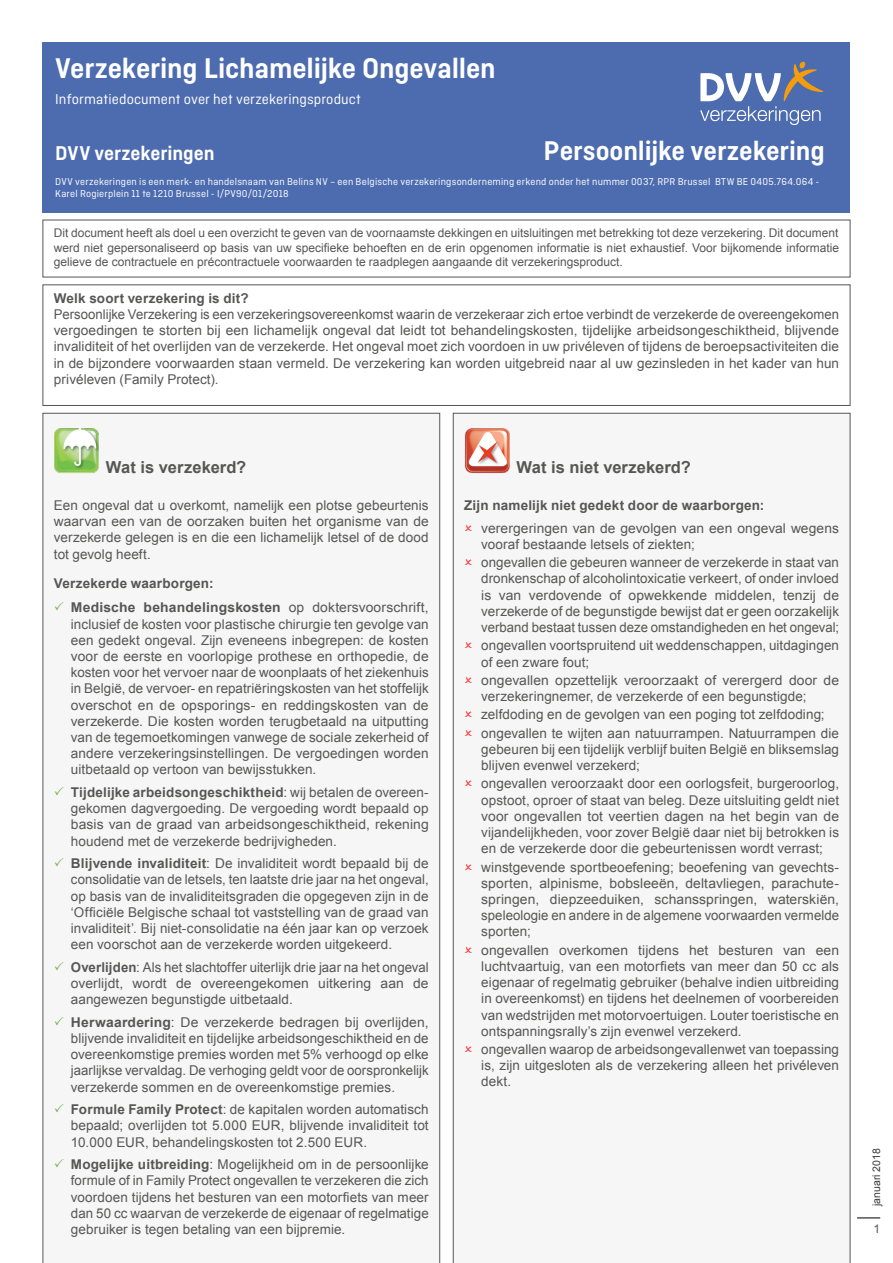
<style>
.page{position:relative;width:893px;height:1263px;background:#fff}
.page>*{position:absolute;margin:0;border:0;box-sizing:border-box;transform-origin:0 0}
.t1{font:600 30px "Ciutadella";letter-spacing:-.005em;color:#fff}
.t2{font:600 28.5px "Ciutadella";letter-spacing:-.005em;color:#fff}
.t3{font:600 21px "Ciutadella";letter-spacing:-.005em;color:#fff}
.subhead1{font:700 16.5px "Arial";letter-spacing:.005em;color:#565655}
.t4{font:15px "Ciutadella";letter-spacing:.01em;color:#fff}
.body{font:13.5px/16.2px "Arial";letter-spacing:.005em;color:#565655;text-align:justify}
.subhead2{font:700 13.5px "Arial";letter-spacing:.015em;color:#565655}
.body-2{font:700 13.5px "Arial";letter-spacing:.015em;color:#565655}
.info{font:12px/14.4px "Arial";color:#565655;text-align:justify}
.t5{font:10.5px/12px "Ciutadella";letter-spacing:.02em;color:#fff}
.t6{font:10.5px "Arial";color:#3a3a39}
.s1{font-weight:700}
</style>
<div class="page">
<svg style="left:857px;top:1217px;width:23px;height:1px"></svg>
<div style="left:43px;top:43px;width:807px;height:170px;background:#4d6caf"></div>
<div style="left:43px;top:284px;width:807px;height:122px;border:1px solid #565655"></div>
<div style="left:43px;top:413px;width:397px;height:850px;background:#f6f6f6"></div>
<img style="left:54px;top:428px;width:45px;height:45px">
<div style="left:453px;top:413px;width:397px;height:850px;background:#f6f6f6"></div>
<img style="left:465px;top:428px;width:44px;height:45px">
<svg style="left:700px;top:62px;width:123px;height:63px"></svg>
<svg style="left:55px;top:602px;width:9px;height:9px"></svg>
<svg style="left:55px;top:786px;width:9px;height:9px"></svg>
<svg style="left:55px;top:858px;width:9px;height:8px"></svg>
<svg style="left:55px;top:961px;width:9px;height:9px"></svg>
<svg style="left:55px;top:1016px;width:9px;height:9px"></svg>
<svg style="left:55px;top:1103px;width:9px;height:9px"></svg>
<svg style="left:55px;top:1158px;width:9px;height:9px"></svg>
<svg style="left:465px;top:524px;width:7px;height:6px"></svg>
<svg style="left:465px;top:559px;width:7px;height:6px"></svg>
<svg style="left:465px;top:642px;width:7px;height:6px"></svg>
<svg style="left:465px;top:676px;width:7px;height:7px"></svg>
<svg style="left:465px;top:711px;width:7px;height:6px"></svg>
<svg style="left:465px;top:729px;width:7px;height:6px"></svg>
<svg style="left:465px;top:780px;width:7px;height:6px"></svg>
<svg style="left:465px;top:863px;width:7px;height:6px"></svg>
<svg style="left:465px;top:946px;width:7px;height:6px"></svg>
<svg style="left:465px;top:1046px;width:7px;height:6px"></svg>
<p class="t1" style="left:55px;top:51px;width:442px">Verzekering Lichamelijke Ongevallen</p>
<p class="t4" style="left:55px;top:91px;width:307px">Informatiedocument over het verzekeringsproduct</p>
<p class="t3" style="left:55px;top:141px;width:161px">DVV verzekeringen</p>
<p class="t2" style="left:544px;top:134px;width:283px">Persoonlijke verzekering</p>
<p class="t5" style="left:55px;top:175px;width:766px">DVV verzekeringen is een merk- en handelsnaam van Belins NV – een Belgische verzekeringsonderneming erkend onder het nummer 0037, RPR Brussel BTW BE 0405.764.064 -<br>Karel Rogierplein 11 te 1210 Brussel - I/PV90/01/2018</p>
<p class="info" style="left:54px;top:226px;width:787px">Dit document heeft als doel u een overzicht te geven van de voornaamste dekkingen en uitsluitingen met betrekking tot deze verzekering. Dit document werd niet gepersonaliseerd op basis van uw specifieke behoeften en de erin opgenomen informatie is niet exhaustief. Voor bijkomende informatie gelieve de contractuele en précontractuele voorwaarden te raadplegen aangaande dit verzekeringsproduct.</p>
<p class="body-2" style="left:54px;top:289px;width:196px">Welk soort verzekering is dit?</p>
<p class="body" style="left:54px;top:306px;width:787px">Persoonlijke Verzekering is een verzekeringsovereenkomst waarin de verzekeraar zich ertoe verbindt de verzekerde de overeengekomen vergoedingen te storten bij een lichamelijk ongeval dat leidt tot behandelingskosten, tijdelijke arbeidsongeschiktheid, blijvende invaliditeit of het overlijden van de verzekerde. Het ongeval moet zich voordoen in uw privéleven of tijdens de beroepsactiviteiten die in de bijzondere voorwaarden staan vermeld. De verzekering kan worden uitgebreid naar al uw gezinsleden in het kader van hun privéleven (Family Protect).</p>
<p class="subhead1" style="left:106px;top:456px;width:142px">Wat is verzekerd?</p>
<p class="body" style="left:54px;top:497px;width:376px">Een ongeval dat u overkomt, namelijk een plotse gebeurtenis waarvan een van de oorzaken buiten het organisme van de verzekerde gelegen is en die een lichamelijk letsel of de dood tot gevolg heeft.</p>
<p class="subhead2" style="left:54px;top:574px;width:161px">Verzekerde waarborgen:</p>
<p class="body" style="left:71px;top:600px;width:359px"><span class="s1">Medische behandelingskosten</span> op doktersvoorschrift, inclusief de kosten voor plastische chirurgie ten gevolge van een gedekt ongeval. Zijn eveneens inbegrepen: de kosten voor de eerste en voorlopige prothese en orthopedie, de kosten voor het vervoer naar de woonplaats of het ziekenhuis in België, de vervoer- en repatriëringskosten van het stoffelijk overschot en de opsporings- en reddingskosten van de verzekerde. Die kosten worden terugbetaald na uitputting van de tegemoetkomingen vanwege de sociale zekerheid of andere verzekeringsinstellingen. De vergoedingen worden uitbetaald op vertoon van bewijsstukken.</p>
<p class="body" style="left:71px;top:784px;width:359px"><span class="s1">Tijdelijke arbeidsongeschiktheid</span>: wij betalen de overeen&shy;gekomen dagvergoeding. De vergoeding wordt bepaald op basis van de graad van arbeidsongeschiktheid, rekening houdend met de verzekerde bedrijvigheden.</p>
<p class="body" style="left:71px;top:855px;width:359px"><span class="s1">Blijvende invaliditeit</span>: De invaliditeit wordt bepaald bij de consolidatie van de letsels, ten laatste drie jaar na het ongeval, op basis van de invaliditeitsgraden die opgegeven zijn in de ‘Officiële Belgische schaal tot vaststelling van de graad van invaliditeit’. Bij niet-consolidatie na één jaar kan op verzoek een voorschot aan de verzekerde worden uitgekeerd.</p>
<p class="body" style="left:71px;top:959px;width:359px"><span class="s1">Overlijden</span>: Als het slachtoffer uiterlijk drie jaar na het ongeval overlijdt, wordt de overeengekomen uitkering aan de aangewezen begunstigde uitbetaald.</p>
<p class="body" style="left:71px;top:1014px;width:359px"><span class="s1">Herwaardering</span>: De verzekerde bedragen bij overlijden, blijvende invaliditeit en tijdelijke arbeidsongeschiktheid en de overeenkomstige premies worden met 5% verhoogd op elke jaarlijkse vervaldag. De verhoging geldt voor de oorspronkelijk verzekerde sommen en de overeenkomstige premies.</p>
<p class="body" style="left:71px;top:1101px;width:359px"><span class="s1">Formule Family Protect</span>: de kapitalen worden automatisch bepaald; overlijden tot 5.000 EUR, blijvende invaliditeit tot 10.000 EUR, behandelingskosten tot 2.500 EUR.</p>
<p class="body" style="left:71px;top:1156px;width:359px"><span class="s1">Mogelijke uitbreiding</span>: Mogelijkheid om in de persoonlijke formule of in Family Protect ongevallen te verzekeren die zich voordoen tijdens het besturen van een motorfiets van meer dan 50 cc waarvan de verzekerde de eigenaar of regelmatige gebruiker is tegen betaling van een bijpremie.</p>
<p class="subhead1" style="left:516px;top:456px;width:176px">Wat is niet verzekerd?</p>
<p class="subhead2" style="left:464px;top:496px;width:302px">Zijn namelijk niet gedekt door de waarborgen:</p>
<p class="body" style="left:481px;top:520px;width:359px">verergeringen van de gevolgen van een ongeval wegens vooraf bestaande letsels of ziekten;</p>
<p class="body" style="left:481px;top:554px;width:359px">ongevallen die gebeuren wanneer de verzekerde in staat van dronkenschap of alcoholintoxicatie verkeert, of onder invloed is van verdovende of opwekkende middelen, tenzij de verzekerde of de begunstigde bewijst dat er geen oorzakelijk verband bestaat tussen deze omstandigheden en het ongeval;</p>
<p class="body" style="left:481px;top:638px;width:359px">ongevallen voortspruitend uit weddenschappen, uitdagingen of een zware fout;</p>
<p class="body" style="left:481px;top:672px;width:359px">ongevallen opzettelijk veroorzaakt of verergerd door de verzekeringnemer, de verzekerde of een begunstigde;</p>
<p class="body" style="left:481px;top:707px;width:345px">zelfdoding en de gevolgen van een poging tot zelfdoding;</p>
<p class="body" style="left:481px;top:725px;width:359px">ongevallen te wijten aan natuurrampen. Natuurrampen die gebeuren bij een tijdelijk verblijf buiten België en bliksemslag blijven evenwel verzekerd;</p>
<p class="body" style="left:481px;top:776px;width:359px">ongevallen veroorzaakt door een oorlogsfeit, burgeroorlog, opstoot, oproer of staat van beleg. Deze uitsluiting geldt niet voor ongevallen tot veertien dagen na het begin van de vijandelijkheden, voor zover België daar niet bij betrokken is en de verzekerde door die gebeurtenissen wordt verrast;</p>
<p class="body" style="left:481px;top:859px;width:359px">winstgevende sportbeoefening; beoefening van gevechts&shy;sporten, alpinisme, bobsleeën, deltavliegen, parachute&shy;springen, diepzeeduiken, schansspringen, waterskiën, speleologie en andere in de algemene voorwaarden vermelde sporten;</p>
<p class="body" style="left:481px;top:942px;width:359px">ongevallen overkomen tijdens het besturen van een luchtvaartuig, van een motorfiets van meer dan 50 cc als eigenaar of regelmatig gebruiker (behalve indien uitbreiding in overeenkomst) en tijdens het deelnemen of voorbereiden van wedstrijden met motorvoertuigen. Louter toeristische en ontspanningsrally’s zijn evenwel verzekerd.</p>
<p class="body" style="left:481px;top:1041px;width:359px">ongevallen waarop de arbeidsongevallenwet van toepassing is, zijn uitgesloten als de verzekering alleen het privéleven dekt.</p>
<p class="t6" style="left:870px;top:1206px;width:59px;rotate:-90deg">januari 2018</p>
<p class="info" style="left:873px;top:1222px;width:8px">1</p>
</div>
